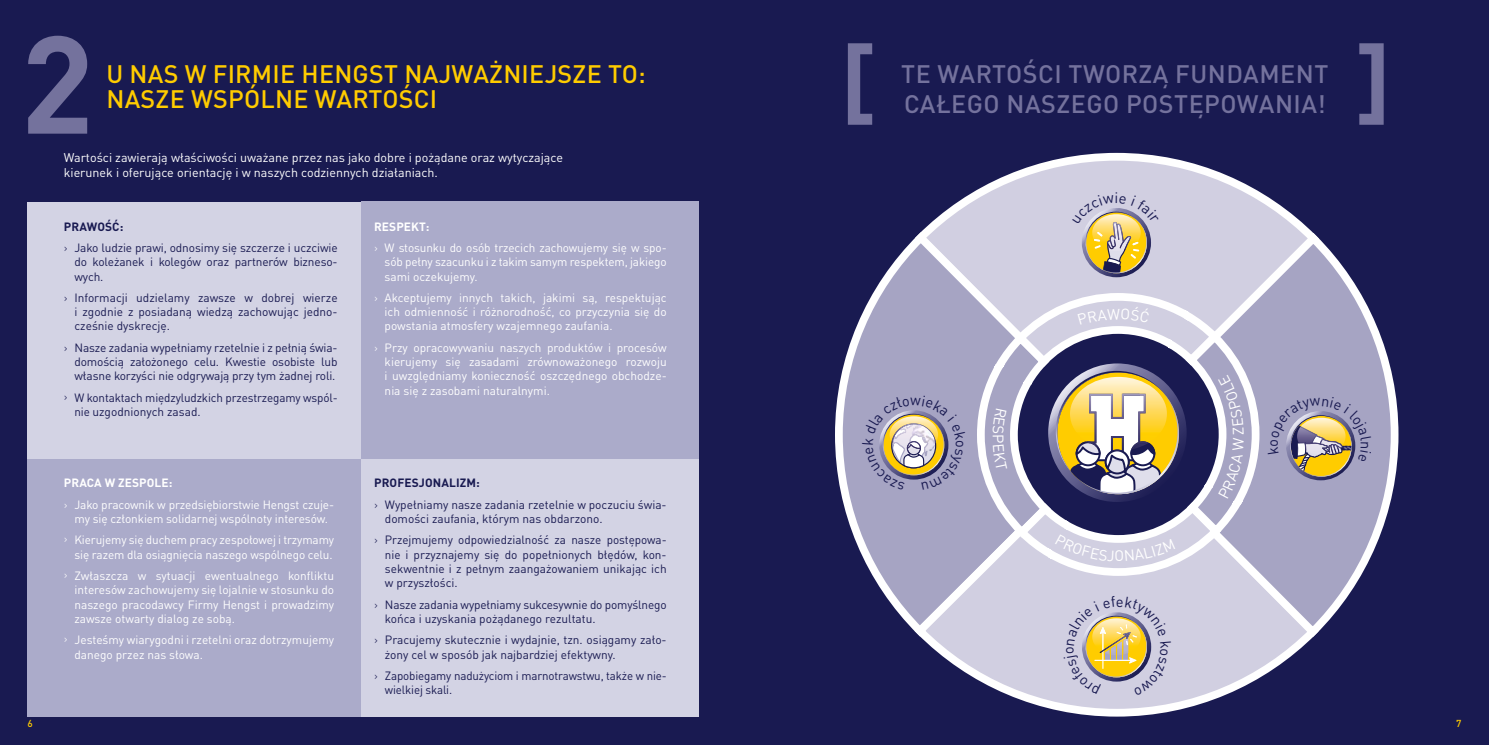
<style>
.page{position:relative;width:1489px;height:745px;background:#fff}
.page>*{position:absolute;margin:0;border:0;box-sizing:border-box;transform-origin:0 0}
.t1{font:700 136.25px "DIN Pro";color:#74729d}
.t2{font:700 94.62px "DIN Pro";color:#74729d}
.t3{font:500 25px "DIN Pro";letter-spacing:.01em;color:#fc0}
.t4{font:500 25px/30px "DIN Pro";letter-spacing:.02em;color:#74729d}
.t5{font:12.5px/15px "DIN Pro";color:#fff}
.t6{font:11.88px/14.2px "DIN Pro";letter-spacing:-.005em;color:#191a51}
.t7{font:11.88px/14.2px "DIN Pro";letter-spacing:-.01em;color:#fff}
.t8{font:500 10px "DIN Pro";color:#fc0}
.s1{font-weight:700}
.s2{font-weight:300}
</style>
<div class="page">
<div style="left:0;top:0;width:1488px;height:744px;background:#191a51"></div>
<div style="left:361px;top:459px;width:337px;height:257px;background:#d3d3e4"></div>
<div style="left:361px;top:202px;width:337px;height:257px;background:#ababca"></div>
<div style="left:28px;top:202px;width:333px;height:257px;background:#d3d3e4"></div>
<div style="left:28px;top:459px;width:333px;height:257px;background:#ababca"></div>
<svg style="left:921px;top:153px;width:393px;height:140px;fill:#d1cfe1"></svg>
<svg style="left:835px;top:232px;width:195px;height:399px;fill:#a6a4c3"></svg>
<svg style="left:914px;top:521px;width:399px;height:195px;fill:#d1cfe1"></svg>
<svg style="left:1203px;top:233px;width:195px;height:404px;fill:#a6a4c3"></svg>
<svg style="left:1072px;top:192px;width:86px;height:85px;background:#cbbda1"></svg>
<svg style="left:1266px;top:396px;width:105px;height:80px;background:#aea49e"></svg>
<svg style="left:862px;top:395px;width:104px;height:95px;background:#b1aaaf"></svg>
<svg style="left:1063px;top:595px;width:108px;height:100px;background:#d1c6b3"></svg>
<svg style="left:976px;top:293px;width:283px;height:282px"></svg>
<h1 class="t1" style="left:20px;top:-29px;width:75px">2</h1>
<h3 class="t3" style="left:106px;top:54px;width:540px">U NAS W FIRMIE HENGST NAJWAŻNIEJSZE TO:</h3>
<h3 class="t3" style="left:106px;top:79px;width:332px">NASZE WSPÓLNE WARTOŚCI</h3>
<p class="t5" style="left:64px;top:149px;width:501px">Wartości zawierają właściwości uważane przez nas jako dobre i pożądane oraz wytyczające kierunek i oferujące orientację i w naszych codziennych działaniach.</p>
<p class="t6" style="left:64px;top:214px;width:275px;line-height:21.4px"><span class="s1">PRAWOŚĆ:<br></span><span class="s2">›</span> Jako ludzie prawi, odnosimy się szczerze i uczciwie</p>
<p class="t6" style="left:74px;top:253px;width:265px">do koleżanek i kolegów oraz partnerów bizneso&shy;wych.</p>
<p class="t6" style="left:74px;top:289px;width:265px;text-align:justify;text-indent:-11px"><span class="s2">›</span> Informacji udzielamy zawsze w dobrej wierze i zgodnie z posiadaną wiedzą zachowując jedno&shy;cześnie dyskrecję.</p>
<p class="t6" style="left:74px;top:339px;width:265px;text-align:justify;text-indent:-11px"><span class="s2">›</span> Nasze zadania wypełniamy rzetelnie i z pełnią świa&shy;domością założonego celu. Kwestie osobiste lub własne korzyści nie odgrywają przy tym żadnej roli.</p>
<p class="t6" style="left:74px;top:389px;width:265px;text-indent:-11px"><span class="s2">›</span> W kontaktach międzyludzkich przestrzegamy wspól&shy;nie uzgodnionych zasad.</p>
<p class="t7" style="left:64px;top:471px;width:272px;line-height:21.4px"><span class="s1">PRACA W ZESPOLE:<br></span><span class="s2">›</span> Jako pracownik w przedsiębiorstwie Hengst czuje-</p>
<p class="t7" style="left:64px;top:506px;width:272px;line-height:21.4px;text-align:center">my się członkiem solidarnej wspólnoty interesów.<br><span class="s2">›</span> Kierujemy się duchem pracy zespołowej i trzymamy</p>
<p class="t7" style="left:64px;top:542px;width:272px;line-height:21.4px;text-align:right">się razem dla osiągnięcia naszego wspólnego celu.<br><span class="s2">›</span> Zwłaszcza w sytuacji ewentualnego konfliktu</p>
<p class="t7" style="left:74px;top:581px;width:261px;text-align:justify">interesów zachowujemy się lojalnie w stosunku do naszego pracodawcy Firmy Hengst i prowadzimy zawsze otwarty dialog ze sobą.</p>
<p class="t7" style="left:74px;top:631px;width:261px;text-indent:-11px"><span class="s2">›</span> Jesteśmy wiarygodni i rzetelni oraz dotrzymujemy danego przez nas słowa.</p>
<p class="t7" style="left:374px;top:214px;width:294px;line-height:21.4px"><span class="s1">RESPEKT:<br></span><span class="s2">›</span> W stosunku do osób trzecich zachowujemy się w spo-</p>
<p class="t7" style="left:384px;top:253px;width:283px">sób pełny szacunku i z takim samym respektem, jakiego sami oczekujemy.</p>
<p class="t7" style="left:384px;top:289px;width:283px;text-align:justify;text-indent:-11px"><span class="s2">›</span> Akceptujemy innych takich, jakimi są, respektując ich odmienność i różnorodność, co przyczynia się do powstania atmosfery wzajemnego zaufania.</p>
<p class="t7" style="left:384px;top:339px;width:283px;text-align:justify;text-indent:-11px"><span class="s2">›</span> Przy opracowywaniu naszych produktów i procesów kierujemy się zasadami zrównoważonego rozwoju i uwzględniamy konieczność oszczędnego obchodze&shy;nia się z zasobami naturalnymi.</p>
<p class="t6" style="left:374px;top:471px;width:294px;line-height:21.4px"><span class="s1">PROFESJONALIZM:<br></span><span class="s2">›</span> Wypełniamy nasze zadania rzetelnie w poczuciu świa-</p>
<p class="t6" style="left:374px;top:506px;width:294px;line-height:21.4px;text-indent:11px">domości zaufania, którym nas obdarzono.<br><span class="s2">›</span> Przejmujemy odpowiedzialność za nasze postępowa-</p>
<p class="t6" style="left:385px;top:545px;width:283px;text-align:justify">nie i przyznajemy się do popełnionych błędów, kon&shy;sekwentnie i z pełnym zaangażowaniem unikając ich w przyszłości.</p>
<p class="t6" style="left:385px;top:595px;width:283px;text-indent:-11px"><span class="s2">›</span> Nasze zadania wypełniamy sukcesywnie do pomyślnego końca i uzyskania pożądanego rezultatu.</p>
<p class="t6" style="left:385px;top:631px;width:283px;text-indent:-11px"><span class="s2">›</span> Pracujemy skutecznie i wydajnie, tzn. osiągamy zało&shy;żony cel w sposób jak najbardziej efektywny.</p>
<p class="t6" style="left:385px;top:667px;width:283px;text-indent:-11px"><span class="s2">›</span> Zapobiegamy nadużyciom i marnotrawstwu, także w nie&shy;wielkiej skali.</p>
<h3 class="t4" style="left:901px;top:56px;width:428px">TE WARTOŚCI TWORZĄ FUNDAMENT<br>CAŁEGO NASZEGO POSTĘPOWANIA!</h3>
<h2 class="t2" style="left:1355px;top:5px;width:37px">]</h2>
<p class="t8" style="left:28px;top:715px;width:7px">6</p>
<p class="t8" style="left:1455px;top:715px;width:7px">7</p>
</div>
